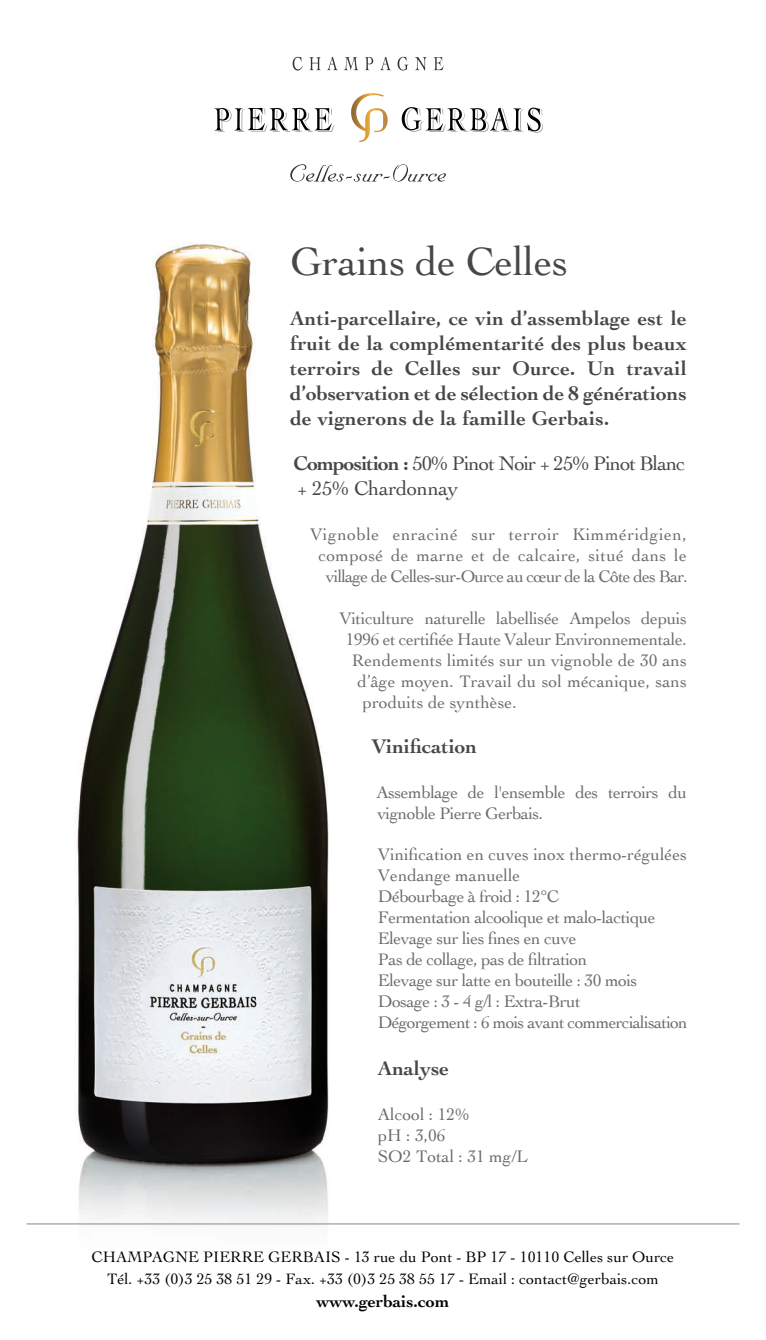
<style>
.page{position:relative;width:766px;height:1340px;background:#fff}
.page>*{position:absolute;margin:0;border:0;box-sizing:border-box;transform-origin:0 0}
.t1{font:41.4px "Cochin";letter-spacing:-.005em;color:#474747}
.t2{font:700 20.7px/24.8px "Cochin";color:#474747;text-align:justify}
.t3{font:20.7px/24.8px "Cochin";letter-spacing:-.04em;color:#474747}
.t4{font:17.55px/20.9px "Cochin";letter-spacing:-.02em;color:#6c6c6c}
.t5{font:17.55px/20.9px "Cochin";letter-spacing:.02em;color:#6c6c6c;text-align:right}
.t6{font:17.55px "Cochin";letter-spacing:.005em;color:#6c6c6c}
.t7{font:17.55px/20.9px "Cochin";color:#6c6c6c}
.t8{font:700 17.55px "Cochin";color:#000}
.t9{font:15.97px/22.1px "Cochin";color:#000;text-align:center}
.s1{font-weight:700}
</style>
<div class="page">
<img style="left:26px;top:244px;width:409px;height:981px">
<svg style="left:351px;top:93px;width:36px;height:49px"></svg>
<svg style="left:292px;top:57px;width:10px;height:13px"></svg>
<svg style="left:309px;top:57px;width:12px;height:13px"></svg>
<svg style="left:327px;top:57px;width:31px;height:13px"></svg>
<svg style="left:365px;top:57px;width:8px;height:13px"></svg>
<svg style="left:380px;top:57px;width:11px;height:13px"></svg>
<svg style="left:397px;top:57px;width:11px;height:13px"></svg>
<svg style="left:415px;top:57px;width:11px;height:13px"></svg>
<svg style="left:433px;top:57px;width:10px;height:13px"></svg>
<svg style="left:214px;top:108px;width:120px;height:24px"></svg>
<svg style="left:401px;top:107px;width:142px;height:26px"></svg>
<svg style="left:290px;top:164px;width:156px;height:18px"></svg>
<hr style="left:27px;top:1223px;width:712px;height:1px;background:#868789">
<h1 class="t1" style="left:290px;top:237px;width:279px">Grains de Celles</h1>
<p class="t2" style="left:290px;top:306px;width:398px">Anti-parcellaire, ce vin d’assemblage est le fruit de la complémentarité des plus beaux terroirs de Celles sur Ource. Un travail d’observation et de sélection de 8 générations de vignerons de la famille Gerbais.</p>
<p class="t3" style="left:293px;top:450px;width:393px"><span class="s1">Composition :</span> 50% Pinot Noir + 25% Pinot Blanc + 25% Chardonnay</p>
<p class="t5" style="left:310px;top:523px;width:379px">Vignoble enraciné sur terroir Kimméridgien, composé de marne et de calcaire, situé dans le village de Celles-sur-Ource au cœur de la Côte des Bar.</p>
<p class="t4" style="left:339px;top:607px;width:349px">Viticulture naturelle labellisée Ampelos depuis</p>
<p class="t4" style="left:345px;top:628px;width:342px">1996 et certifiée Haute Valeur Environnementale.</p>
<p class="t6" style="left:351px;top:650px;width:336px">Rendements limités sur un vignoble de 30 ans</p>
<p class="t6" style="left:357px;top:671px;width:331px">d’âge moyen. Travail du sol mécanique, sans</p>
<p class="t6" style="left:362px;top:692px;width:156px">produits de synthèse.</p>
<p class="t2" style="left:371px;top:733px;width:107px">Vinification</p>
<p class="t4" style="left:376px;top:781px;width:312px">Assemblage de l'ensemble des terroirs du vignoble Pierre Gerbais.</p>
<p class="t4" style="left:378px;top:844px;width:311px">Vinification en cuves inox thermo-régulées Vendange manuelle<br>Débourbage à froid : 12°C<br>Fermentation alcoolique et malo-lactique Elevage sur lies fines en cuve<br>Pas de collage, pas de filtration<br>Elevage sur latte en bouteille : 30 mois Dosage : 3 - 4 g/l : Extra-Brut<br>Dégorgement : 6 mois avant commercialisation</p>
<p class="t2" style="left:378px;top:1056px;width:73px">Analyse</p>
<p class="t7" style="left:378px;top:1104px;width:151px">Alcool : 12%<br>pH : 3,06<br>SO2 Total : 31 mg/L</p>
<p class="t9" style="left:91px;top:1245px;width:584px">CHAMPAGNE PIERRE GERBAIS - 13 rue du Pont - BP 17 - 10110 Celles sur Ource<br>Tél. +33 (0)3 25 38 51 29 - Fax. +33 (0)3 25 38 55 17 - Email : contact@gerbais.com</p>
<p class="t8" style="left:316px;top:1290px;width:134px">www.gerbais.com</p>
</div>
